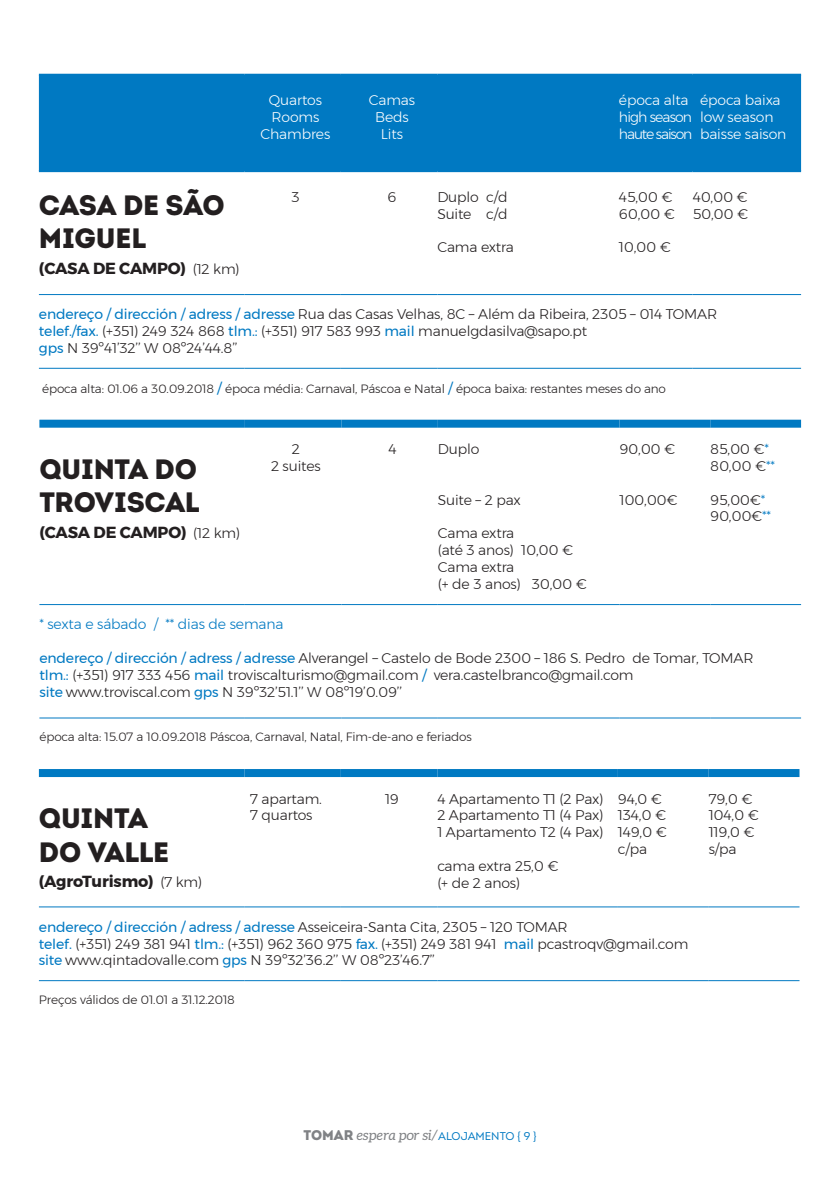
<style>
.page{position:relative;width:840px;height:1191px;background:#fff}
.page>*{position:absolute;margin:0;border:0;box-sizing:border-box;transform-origin:0 0}
.t1{font:28px/33.6px "Intro Black Caps";letter-spacing:-.01em;color:#231f20}
.t2{font:700 16px "Montserrat";letter-spacing:-.01em;color:#231f20}
.t3{font:300 14px/16.8px "Montserrat";letter-spacing:-.01em;color:#231f20}
.t4{font:300 14px/16.8px "Montserrat";letter-spacing:-.01em;color:#fff;text-align:center}
.t5{font:300 14px/16.8px "Montserrat";letter-spacing:-.06em;color:#fff}
.t6{font:italic 14px "Aleo";color:#808285}
.t7{font:300 14px "Montserrat";letter-spacing:-.01em;color:#0079c2}
.t8{font:300 12px "Montserrat";letter-spacing:-.01em;color:#231f20}
.s1{font-weight:300;font-size:14px}
.s2{font-weight:400;color:#0079c2}
.s3{font-weight:400;font-size:14px;color:#0079c2}
.s4{color:#0079c2}
.s5{font-family:"Intro";font-weight:900;font-style:normal}
.s6{font-family:"Intro Book Caps";font-style:normal;font-size:11.2px;color:#0079c2}
</style>
<div class="page">
<div style="left:39px;top:76px;width:761px;height:94px;background:#0079c2"></div>
<hr style="left:39px;top:74px;width:205px;height:2px;background:#0079c2">
<hr style="left:244px;top:74px;width:96px;height:2px;background:#0079c2">
<hr style="left:340px;top:74px;width:97px;height:2px;background:#0079c2">
<hr style="left:437px;top:74px;width:181px;height:2px;background:#0079c2">
<hr style="left:618px;top:74px;width:74px;height:2px;background:#0079c2">
<hr style="left:692px;top:74px;width:108px;height:2px;background:#0079c2">
<hr style="left:39px;top:170px;width:205px;height:2px;background:#0079c2">
<hr style="left:244px;top:170px;width:96px;height:2px;background:#0079c2">
<hr style="left:340px;top:170px;width:97px;height:2px;background:#0079c2">
<hr style="left:437px;top:170px;width:181px;height:2px;background:#0079c2">
<hr style="left:618px;top:170px;width:74px;height:2px;background:#0079c2">
<hr style="left:692px;top:170px;width:108px;height:2px;background:#0079c2">
<hr style="left:39px;top:294px;width:205px;height:1px;background:#0079c2">
<hr style="left:244px;top:294px;width:96px;height:1px;background:#0079c2">
<hr style="left:340px;top:294px;width:97px;height:1px;background:#0079c2">
<hr style="left:437px;top:294px;width:181px;height:1px;background:#0079c2">
<hr style="left:618px;top:294px;width:74px;height:1px;background:#0079c2">
<hr style="left:692px;top:294px;width:108px;height:1px;background:#0079c2">
<hr style="left:39px;top:368px;width:205px;height:1px;background:#0079c2">
<hr style="left:244px;top:368px;width:96px;height:1px;background:#0079c2">
<hr style="left:340px;top:368px;width:97px;height:1px;background:#0079c2">
<hr style="left:437px;top:368px;width:181px;height:1px;background:#0079c2">
<hr style="left:618px;top:368px;width:74px;height:1px;background:#0079c2">
<hr style="left:692px;top:368px;width:108px;height:1px;background:#0079c2">
<hr style="left:39px;top:604px;width:206px;height:1px;background:#0079c2">
<hr style="left:245px;top:604px;width:96px;height:1px;background:#0079c2">
<hr style="left:341px;top:604px;width:96px;height:1px;background:#0079c2">
<hr style="left:437px;top:604px;width:182px;height:1px;background:#0079c2">
<hr style="left:619px;top:604px;width:90px;height:1px;background:#0079c2">
<hr style="left:709px;top:604px;width:91px;height:1px;background:#0079c2">
<hr style="left:39px;top:717px;width:206px;height:1px;background:#0079c2">
<hr style="left:245px;top:717px;width:96px;height:1px;background:#0079c2">
<hr style="left:341px;top:717px;width:96px;height:1px;background:#0079c2">
<hr style="left:437px;top:717px;width:182px;height:1px;background:#0079c2">
<hr style="left:619px;top:717px;width:90px;height:1px;background:#0079c2">
<hr style="left:709px;top:717px;width:91px;height:1px;background:#0079c2">
<div style="left:39px;top:420px;width:206px;height:8px;background:#0079c2"></div>
<div style="left:245px;top:420px;width:96px;height:8px;background:#0079c2"></div>
<div style="left:341px;top:420px;width:96px;height:8px;background:#0079c2"></div>
<div style="left:437px;top:420px;width:182px;height:8px;background:#0079c2"></div>
<div style="left:619px;top:420px;width:90px;height:8px;background:#0079c2"></div>
<div style="left:709px;top:420px;width:91px;height:8px;background:#0079c2"></div>
<hr style="left:39px;top:906px;width:205px;height:1px;background:#0079c2">
<hr style="left:244px;top:906px;width:96px;height:1px;background:#0079c2">
<hr style="left:340px;top:906px;width:97px;height:1px;background:#0079c2">
<hr style="left:437px;top:906px;width:180px;height:1px;background:#0079c2">
<hr style="left:617px;top:906px;width:91px;height:1px;background:#0079c2">
<hr style="left:708px;top:906px;width:91px;height:1px;background:#0079c2">
<hr style="left:39px;top:980px;width:205px;height:1px;background:#0079c2">
<hr style="left:244px;top:980px;width:96px;height:1px;background:#0079c2">
<hr style="left:340px;top:980px;width:97px;height:1px;background:#0079c2">
<hr style="left:437px;top:980px;width:180px;height:1px;background:#0079c2">
<hr style="left:617px;top:980px;width:91px;height:1px;background:#0079c2">
<hr style="left:708px;top:980px;width:91px;height:1px;background:#0079c2">
<div style="left:39px;top:769px;width:205px;height:8px;background:#0079c2"></div>
<div style="left:244px;top:769px;width:96px;height:8px;background:#0079c2"></div>
<div style="left:340px;top:769px;width:97px;height:8px;background:#0079c2"></div>
<div style="left:437px;top:769px;width:180px;height:8px;background:#0079c2"></div>
<div style="left:617px;top:769px;width:91px;height:8px;background:#0079c2"></div>
<div style="left:708px;top:769px;width:91px;height:8px;background:#0079c2"></div>
<h1 class="t1" style="left:39px;top:188px;width:187px">CASA DE SÃO<br>MIGUEL</h1>
<p class="t2" style="left:39px;top:255px;width:202px">(CASA DE CAMPO) <span class="s1">(12 km)</span></p>
<p class="t4" style="left:260px;top:92px;width:71px">Quartos<br>Rooms<br>Chambres</p>
<p class="t4" style="left:368px;top:92px;width:48px">Camas<br>Beds<br>Lits</p>
<p class="t5" style="left:618px;top:92px;width:75px">época alta high season haute saison</p>
<p class="t4" style="left:699px;top:92px;width:88px;text-align:left">época baixa low season baisse saison</p>
<p class="t3" style="left:291px;top:188px;width:10px">3</p>
<p class="t3" style="left:387px;top:188px;width:10px">6</p>
<p class="t3" style="left:437px;top:188px;width:72px">Duplo c/d<br>Suite c/d</p>
<p class="t3" style="left:437px;top:238px;width:78px">Cama extra</p>
<p class="t3" style="left:618px;top:188px;width:57px">45,00 €<br>60,00 €</p>
<p class="t3" style="left:618px;top:238px;width:53px">10,00 €</p>
<p class="t3" style="left:692px;top:188px;width:57px">40,00 €<br>50,00 €</p>
<p class="t3" style="left:39px;top:306px;width:679px"><span class="s2">endereço / dirección / adress / adresse</span> Rua das Casas Velhas, 8C – Além da Ribeira, 2305 – 014 TOMAR <span class="s2">telef./fax.</span> (+351) 249 324 868 <span class="s2">tlm.:</span> (+351) 917 583 993 <span class="s2">mail</span> manuelgdasilva@sapo.pt<br><span class="s2">gps</span> N 39º41’32’’ W 08º24’44.8’’</p>
<p class="t8" style="left:42px;top:380px;width:625px">época alta: 01.06 a 30.09.2018 <span class="s3">/</span> época média: Carnaval, Páscoa e Natal <span class="s3">/</span> época baixa: restantes meses do ano</p>
<h1 class="t1" style="left:39px;top:452px;width:162px">QUINTA DO<br>TROVISCAL</h1>
<p class="t2" style="left:39px;top:519px;width:202px">(CASA DE CAMPO) <span class="s1">(12 km)</span></p>
<p class="t3" style="left:271px;top:441px;width:51px;text-align:center">2<br>2 suites</p>
<p class="t3" style="left:388px;top:441px;width:10px">4</p>
<p class="t3" style="left:437px;top:441px;width:43px">Duplo</p>
<p class="t3" style="left:437px;top:491px;width:85px">Suite – 2 pax</p>
<p class="t3" style="left:437px;top:525px;width:150px">Cama extra<br>(até 3 anos) 10,00 €<br>Cama extra<br>(+ de 3 anos) 30,00 €</p>
<p class="t3" style="left:619px;top:441px;width:57px">90,00 €</p>
<p class="t3" style="left:619px;top:491px;width:60px">100,00€</p>
<p class="t3" style="left:709px;top:441px;width:66px">85,00 €<span class="s4">*<br></span>80,00 €<span class="s4">**</span></p>
<p class="t3" style="left:709px;top:491px;width:62px">95,00€<span class="s4">*<br></span>90,00€<span class="s4">**</span></p>
<p class="t7" style="left:39px;top:614px;width:245px">* sexta e sábado / ** dias de semana</p>
<p class="t3" style="left:39px;top:649px;width:715px"><span class="s2">endereço / dirección / adress / adresse</span> Alverangel – Castelo de Bode 2300 – 186 S. Pedro de Tomar, TOMAR <span class="s2">tlm.:</span> (+351) 917 333 456 <span class="s2">mail</span> troviscalturismo@gmail.com <span class="s2">/</span> vera.castelbranco@gmail.com<br><span class="s2">site</span> www.troviscal.com <span class="s2">gps</span> N 39º32’51.1’’ W 08º19’0.09’’</p>
<p class="t8" style="left:39px;top:727px;width:434px">época alta: 15.07 a 10.09.2018 Páscoa, Carnaval, Natal, Fim-de-ano e feriados</p>
<h1 class="t1" style="left:39px;top:801px;width:132px">QUINTA<br>DO VALLE</h1>
<p class="t2" style="left:39px;top:868px;width:165px">(AgroTurismo) <span class="s1">(7 km)</span></p>
<p class="t3" style="left:250px;top:790px;width:73px">7 apartam.<br>7 quartos</p>
<p class="t3" style="left:385px;top:790px;width:15px">19</p>
<p class="t3" style="left:437px;top:790px;width:168px;text-align:justify">4 Apartamento T1 (2 Pax)<br>2 Apartamento T1 (4 Pax)<br>1 Apartamento T2 (4 Pax)</p>
<p class="t3" style="left:437px;top:857px;width:123px">cama extra 25,0 € (+ de 2 anos)</p>
<p class="t3" style="left:617px;top:790px;width:50px">94,0 €<br>134,0 €<br>149,0 € c/pa</p>
<p class="t3" style="left:708px;top:790px;width:52px">79,0 €<br>104,0 €<br>119,0 € s/pa</p>
<p class="t3" style="left:39px;top:918px;width:650px"><span class="s2">endereço / dirección / adress / adresse</span> Asseiceira-Santa Cita, 2305 – 120 TOMAR<br><span class="s2">telef.</span> (+351) 249 381 941 <span class="s2">tlm.:</span> (+351) 962 360 975 <span class="s2">fax.</span> (+351) 249 381 941 <span class="s2">mail</span> pcastroqv@gmail.com <span class="s2">site</span> www.qintadovalle.com <span class="s2">gps</span> N 39º32’36.2’’ W 08º23’46.7’’</p>
<p class="t8" style="left:39px;top:990px;width:197px">Preços válidos de 01.01 a 31.12.2018</p>
<p class="t6" style="left:303px;top:1126px;width:234px"><span class="s5">TOMAR</span> espera por si/<span class="s6">ALOJAMENTO {</span> <span class="s6">9</span> <span class="s6">}</span></p>
</div>
